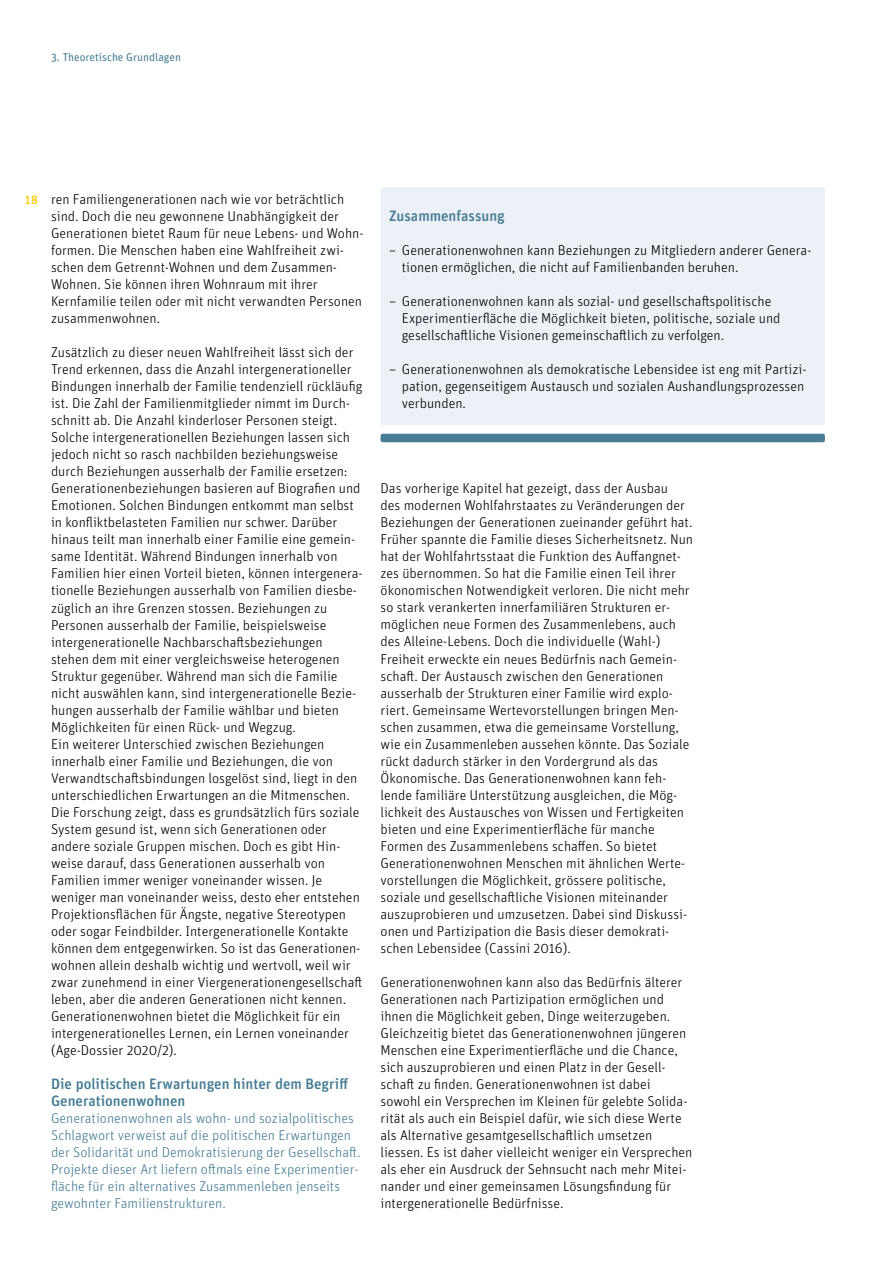
<style>
.page{position:relative;width:893px;height:1263px;background:#fff}
.page>*{position:absolute;margin:0;border:0;box-sizing:border-box;transform-origin:0 0}
.t1{font:500 15px/17px "Unit Rounded Pro";color:#467d95}
.t2{font:300 14.25px/17px "Unit Rounded Pro";color:#000}
.t3{font:300 14.25px/17px "Unit Rounded Pro";color:#467d95}
.t4{font:500 12px "Unit Rounded Pro";color:#fc0}
.t5{font:11.25px "Unit Rounded Pro";color:#467d95}
</style>
<div class="page">
<div style="left:381px;top:434px;width:444px;height:8px;background:#467d95;border-radius:2px"></div>
<div style="left:381px;top:187px;width:444px;height:238px;background:#ebf1f6;border-radius:2px"></div>
<p class="t5" style="left:51px;top:49px;width:131px">3. Theoretische Grundlagen</p>
<p class="t4" style="left:24px;top:191px;width:15px">18</p>
<p class="t2" style="left:51px;top:190px;width:314px">ren Familiengenerationen nach wie vor beträchtlich sind. Doch die neu gewonnene Unabhängigkeit der Generationen bietet Raum für neue Lebens- und Wohn&shy;formen. Die Menschen haben eine Wahlfreiheit zwi&shy;schen dem Getrennt-Wohnen und dem Zusammen-Wohnen. Sie können ihren Wohnraum mit ihrer Kernfamilie teilen oder mit nicht verwandten Personen zusammenwohnen.</p>
<p class="t2" style="left:51px;top:344px;width:313px">Zusätzlich zu dieser neuen Wahlfreiheit lässt sich der Trend erkennen, dass die Anzahl intergenerationeller Bindungen innerhalb der Familie tendenziell rückläufig ist. Die Zahl der Familienmitglieder nimmt im Durch&shy;schnitt ab. Die Anzahl kinderloser Personen steigt.<br>Solche intergenerationellen Beziehungen lassen sich jedoch nicht so rasch nachbilden beziehungsweise durch Beziehungen ausserhalb der Familie ersetzen:<br>Generationenbeziehungen basieren auf Biografien und Emotionen. Solchen Bindungen entkommt man selbst in konfliktbelasteten Familien nur schwer. Darüber hinaus teilt man innerhalb einer Familie eine gemein&shy;same Identität. Während Bindungen innerhalb von Familien hier einen Vorteil bieten, können intergenera&shy;tionelle Beziehungen ausserhalb von Familien diesbe&shy;züglich an ihre Grenzen stossen. Beziehungen zu Personen ausserhalb der Familie, beispielsweise intergenerationelle Nachbarschaftsbeziehungen stehen dem mit einer vergleichsweise heterogenen Struktur gegenüber. Während man sich die Familie nicht auswählen kann, sind intergenerationelle Bezie&shy;hungen ausserhalb der Familie wählbar und bieten Möglichkeiten für einen Rück- und Wegzug.<br>Ein weiterer Unterschied zwischen Beziehungen innerhalb einer Familie und Beziehungen, die von Verwandtschaftsbindungen losgelöst sind, liegt in den unterschiedlichen Erwartungen an die Mitmenschen.<br>Die Forschung zeigt, dass es grundsätzlich fürs soziale System gesund ist, wenn sich Generationen oder andere soziale Gruppen mischen. Doch es gibt Hin&shy;weise darauf, dass Generationen ausserhalb von Familien immer weniger voneinander wissen. Je weniger man voneinander weiss, desto eher entstehen Projektionsflächen für Ängste, negative Stereotypen oder sogar Feindbilder. Intergenerationelle Kontakte können dem entgegenwirken. So ist das Generationen&shy;wohnen allein deshalb wichtig und wertvoll, weil wir zwar zunehmend in einer Viergenerationengesellschaft leben, aber die anderen Generationen nicht kennen.<br>Generationenwohnen bietet die Möglichkeit für ein intergenerationelles Lernen, ein Lernen voneinander (Age-Dossier 2020/2).</p>
<p class="t1" style="left:51px;top:1074px;width:299px">Die politischen Erwartungen hinter dem Begriff<br>Generationenwohnen</p>
<p class="t3" style="left:51px;top:1109px;width:311px">Generationenwohnen als wohn- und sozialpolitisches Schlagwort verweist auf die politischen Erwartungen der Solidarität und Demokratisierung der Gesellschaft.<br>Projekte dieser Art liefern oftmals eine Experimentier&shy;fläche für ein alternatives Zusammenleben jenseits gewohnter Familienstrukturen.</p>
<p class="t1" style="left:389px;top:207px;width:117px">Zusammenfassung</p>
<p class="t2" style="left:402px;top:241px;width:411px;text-indent:-13px">– Generationenwohnen kann Beziehungen zu Mitgliedern anderer Genera&shy;tionen ermöglichen, die nicht auf Familienbanden beruhen.</p>
<p class="t2" style="left:402px;top:292px;width:380px;text-indent:-13px">– Generationenwohnen kann als sozial- und gesellschaftspolitische<br>Experimentierfläche die Möglichkeit bieten, politische, soziale und gesellschaftliche Visionen gemeinschaftlich zu verfolgen.</p>
<p class="t2" style="left:402px;top:361px;width:406px;text-indent:-13px">– Generationenwohnen als demokratische Lebensidee ist eng mit Partizi&shy;pation, gegenseitigem Austausch und sozialen Aushandlungsprozessen verbunden.</p>
<p class="t2" style="left:381px;top:480px;width:314px">Das vorherige Kapitel hat gezeigt, dass der Ausbau<br>des modernen Wohlfahrstaates zu Veränderungen der Beziehungen der Generationen zueinander geführt hat.<br>Früher spannte die Familie dieses Sicherheitsnetz. Nun hat der Wohlfahrtsstaat die Funktion des Auffangnet&shy;zes übernommen. So hat die Familie einen Teil ihrer ökonomischen Notwendigkeit verloren. Die nicht mehr so stark verankerten innerfamiliären Strukturen er&shy;möglichen neue Formen des Zusammenlebens, auch des Alleine-Lebens. Doch die individuelle (Wahl-)<br>Freiheit erweckte ein neues Bedürfnis nach Gemein&shy;schaft. Der Austausch zwischen den Generationen ausserhalb der Strukturen einer Familie wird explo&shy;riert. Gemeinsame Wertevorstellungen bringen Men&shy;schen zusammen, etwa die gemeinsame Vorstellung, wie ein Zusammenleben aussehen könnte. Das Soziale rückt dadurch stärker in den Vordergrund als das Ökonomische. Das Generationenwohnen kann feh&shy;lende familiäre Unterstützung ausgleichen, die Mög&shy;lichkeit des Austausches von Wissen und Fertigkeiten bieten und eine Experimentierfläche für manche Formen des Zusammenlebens schaffen. So bietet Generationenwohnen Menschen mit ähnlichen Werte&shy;vorstellungen die Möglichkeit, grössere politische, soziale und gesellschaftliche Visionen miteinander auszuprobieren und umzusetzen. Dabei sind Diskussi&shy;onen und Partizipation die Basis dieser demokrati&shy;schen Lebensidee (Cassini 2016).</p>
<p class="t2" style="left:381px;top:973px;width:313px">Generationenwohnen kann also das Bedürfnis älterer Generationen nach Partizipation ermöglichen und ihnen die Möglichkeit geben, Dinge weiterzugeben.<br>Gleichzeitig bietet das Generationenwohnen jüngeren Menschen eine Experimentierfläche und die Chance, sich auszuprobieren und einen Platz in der Gesell&shy;schaft zu finden. Generationenwohnen ist dabei sowohl ein Versprechen im Kleinen für gelebte Solida&shy;rität als auch ein Beispiel dafür, wie sich diese Werte als Alternative gesamtgesellschaftlich umsetzen liessen. Es ist daher vielleicht weniger ein Versprechen als eher ein Ausdruck der Sehnsucht nach mehr Mitei&shy;nander und einer gemeinsamen Lösungsfindung für intergenerationelle Bedürfnisse.</p>
</div>
